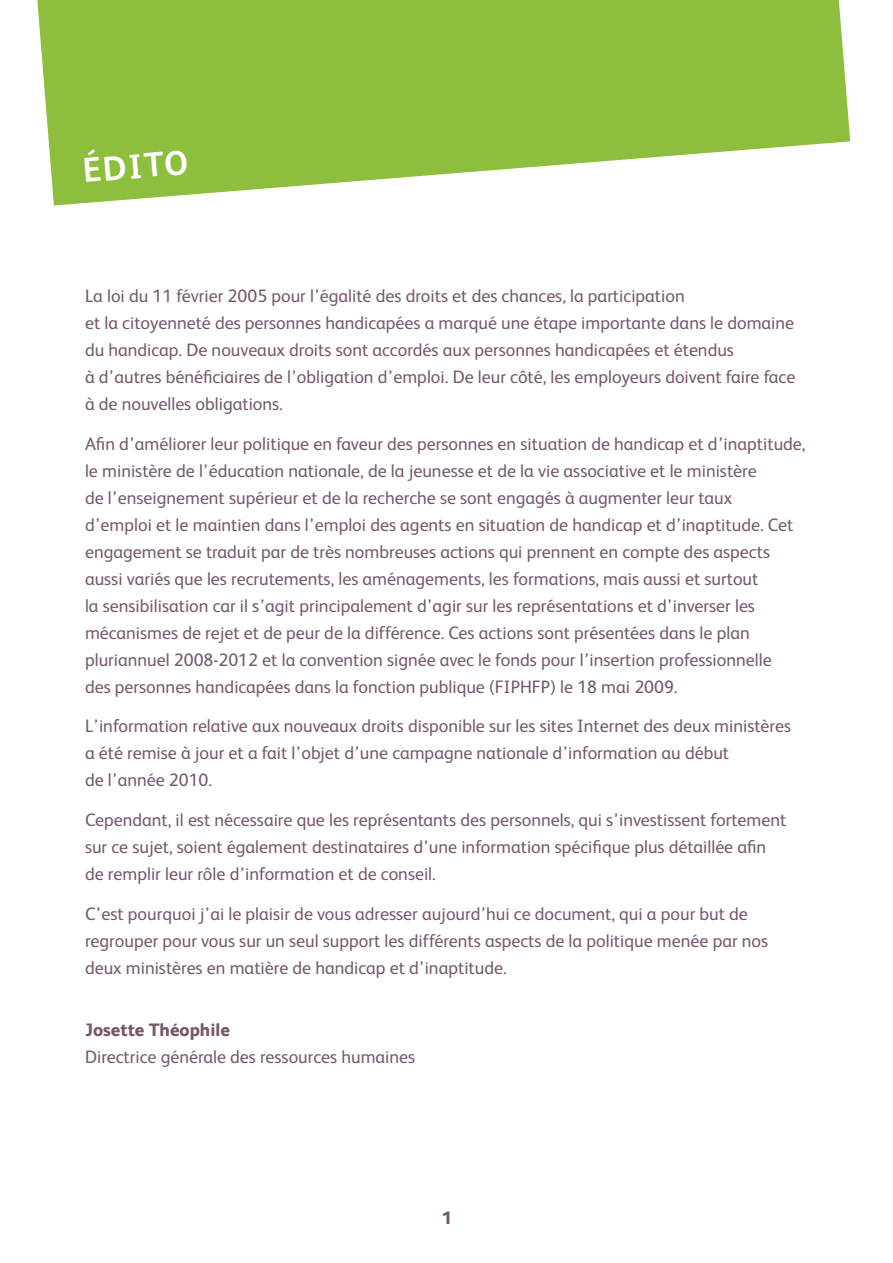
<style>
.page{position:relative;width:893px;height:1263px;background:#fff}
.page>*{position:absolute;margin:0;border:0;box-sizing:border-box;transform-origin:0 0}
.t1{font:700 34.5px "FS Albert";color:#fff}
.t2{font:18px/27px "FS Albert";color:#76576e}
.t3{font:800 18px "FS Albert";color:#76576e}
</style>
<div class="page">
<svg style="left:37px;top:0;width:813px;height:206px;fill:#8dbe3e"></svg>
<h1 class="t1" style="left:81px;top:151px;width:107px;rotate:-5deg">ÉDITO</h1>
<p class="t2" style="left:85px;top:282px;width:712px">La loi du 11 février 2005 pour l’égalité des droits et des chances, la participation<br>et la citoyenneté des personnes handicapées a marqué une étape importante dans le domaine du handicap. De nouveaux droits sont accordés aux personnes handicapées et étendus<br>à d’autres bénéficiaires de l’obligation d’emploi. De leur côté, les employeurs doivent faire face à de nouvelles obligations.</p>
<p class="t2" style="left:85px;top:430px;width:722px">Afin d’améliorer leur politique en faveur des personnes en situation de handicap et d’inaptitude, le ministère de l’éducation nationale, de la jeunesse et de la vie associative et le ministère<br>de l’enseignement supérieur et de la recherche se sont engagés à augmenter leur taux<br>d’emploi et le maintien dans l’emploi des agents en situation de handicap et d’inaptitude. Cet engagement se traduit par de très nombreuses actions qui prennent en compte des aspects aussi variés que les recrutements, les aménagements, les formations, mais aussi et surtout<br>la sensibilisation car il s’agit principalement d’agir sur les représentations et d’inverser les mécanismes de rejet et de peur de la différence. Ces actions sont présentées dans le plan pluriannuel 2008-2012 et la convention signée avec le fonds pour l’insertion professionnelle<br>des personnes handicapées dans la fonction publique (FIPHFP) le 18 mai 2009.</p>
<p class="t2" style="left:85px;top:713px;width:707px">L’information relative aux nouveaux droits disponible sur les sites Internet des deux ministères a été remise à jour et a fait l’objet d’une campagne nationale d’information au début<br>de l’année 2010.</p>
<p class="t2" style="left:85px;top:806px;width:703px">Cependant, il est nécessaire que les représentants des personnels, qui s’investissent fortement sur ce sujet, soient également destinataires d’une information spécifique plus détaillée afin de remplir leur rôle d’information et de conseil.</p>
<p class="t2" style="left:85px;top:900px;width:685px">C’est pourquoi j’ai le plaisir de vous adresser aujourd’hui ce document, qui a pour but de regrouper pour vous sur un seul support les différents aspects de la politique menée par nos deux ministères en matière de handicap et d’inaptitude.</p>
<p class="t3" style="left:85px;top:1020px;width:146px">Josette Théophile</p>
<p class="t2" style="left:85px;top:1044px;width:332px">Directrice générale des ressources humaines</p>
<p class="t3" style="left:441px;top:1207px;width:12px">1</p>
</div>
